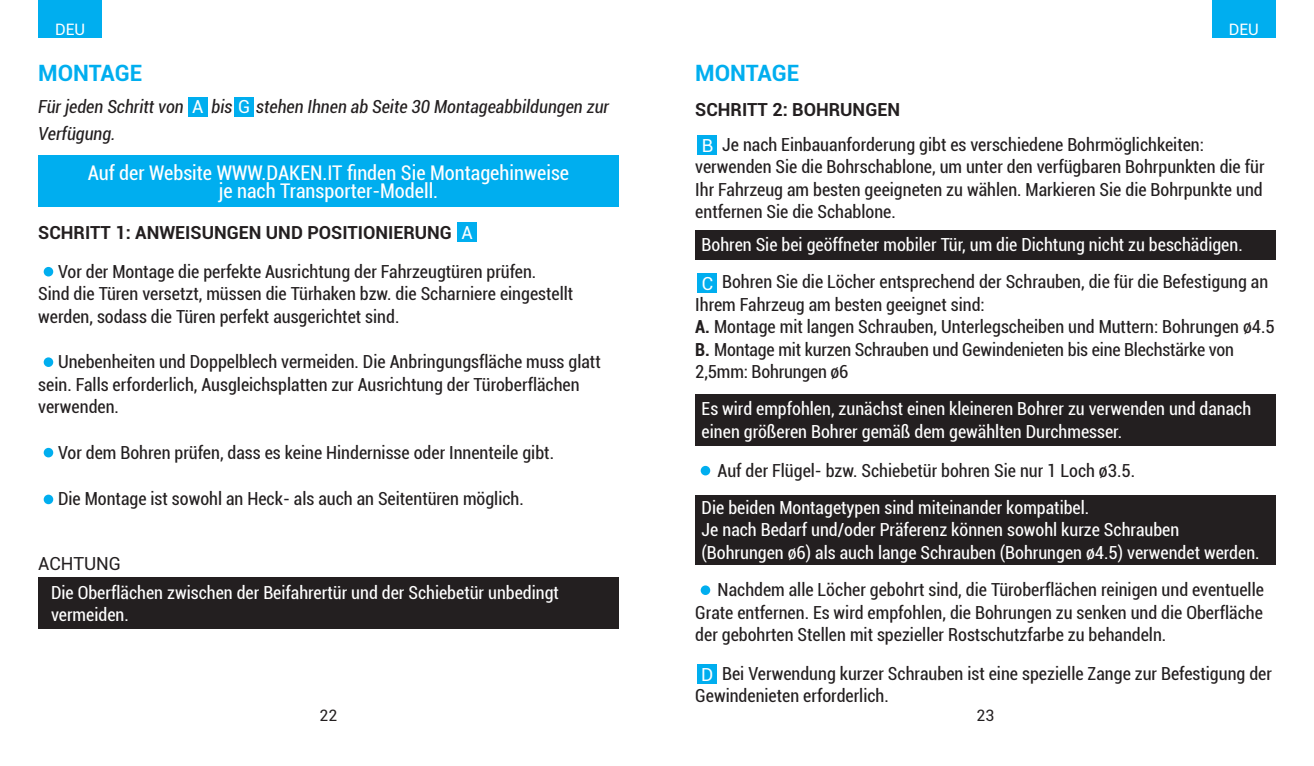
<style>
.page{position:relative;width:1314px;height:766px;background:#fff}
.page>*{position:absolute;margin:0;border:0;box-sizing:border-box;transform-origin:0 0}
.t1{font:700 22.5px "Roboto";letter-spacing:-.005em;color:#00aeef}
.t2{font:condensed 20.25px/18px "Roboto";color:#fff;text-align:center}
.t3{font:condensed 18px/22.5px "Roboto";color:#231f20}
.t4{font:condensed 18px/22.5px "Roboto";color:#fff}
.t5{font:italic condensed 18px "Roboto";color:#231f20}
.t6{font:700 18px "Roboto";color:#231f20}
.t7{font:18px "Roboto";color:#231f20}
.t8{font:18px "Roboto";color:#fff}
.t9{font:15.75px "Roboto";color:#fff}
.t10{font:15.75px "Roboto";color:#231f20}
.s1{font-style:normal;font-stretch:normal;color:#fff}
.s2{font-weight:400;color:#fff}
.s3{font-weight:700}
</style>
<div class="page">
<div style="left:38px;top:0;width:64px;height:38px;background:#00aeef"></div>
<div style="left:1212px;top:0;width:64px;height:38px;background:#00aeef"></div>
<div style="left:38px;top:156px;width:581px;height:51px;background:#00aeef"></div>
<div style="left:38px;top:577px;width:581px;height:51px;background:#231f20"></div>
<div style="left:44px;top:267px;width:9px;height:9px;background:#00aeef;border-radius:50%"></div>
<div style="left:44px;top:357px;width:9px;height:10px;background:#00aeef;border-radius:50%"></div>
<div style="left:44px;top:447px;width:9px;height:10px;background:#00aeef;border-radius:50%"></div>
<div style="left:44px;top:494px;width:9px;height:10px;background:#00aeef;border-radius:50%"></div>
<div style="left:695px;top:230px;width:581px;height:29px;background:#231f20"></div>
<div style="left:695px;top:394px;width:581px;height:51px;background:#231f20"></div>
<div style="left:695px;top:495px;width:581px;height:69px;background:#231f20"></div>
<div style="left:701px;top:585px;width:9px;height:9px;background:#00aeef;border-radius:50%"></div>
<div style="left:701px;top:465px;width:9px;height:10px;background:#00aeef;border-radius:50%"></div>
<div style="left:458px;top:222px;width:19px;height:19px;background:#00aeef"></div>
<div style="left:188px;top:97px;width:19px;height:19px;background:#00aeef"></div>
<div style="left:235px;top:97px;width:19px;height:19px;background:#00aeef"></div>
<div style="left:698px;top:136px;width:19px;height:19px;background:#00aeef"></div>
<div style="left:698px;top:273px;width:19px;height:19px;background:#00aeef"></div>
<div style="left:698px;top:664px;width:19px;height:19px;background:#00aeef"></div>
<p class="t9" style="left:55px;top:18px;width:32px">DEU</p>
<p class="t9" style="left:1229px;top:18px;width:32px">DEU</p>
<p class="t1" style="left:38px;top:57px;width:106px">MONTAGE</p>
<p class="t1" style="left:695px;top:57px;width:106px">MONTAGE</p>
<p class="t6" style="left:695px;top:97px;width:206px">SCHRITT 2: BOHRUNGEN</p>
<p class="t5" style="left:38px;top:94px;width:147px">Für jeden Schritt von</p>
<p class="t5" style="left:192px;top:94px;width:419px"><span class="s1">A</span> bis <span class="s1">G</span> stehen Ihnen ab Seite 30 Montageabbildungen zur</p>
<p class="t5" style="left:38px;top:121px;width:79px">Verfügung.</p>
<p class="t3" style="left:695px;top:132px;width:571px;text-indent:27px">Je nach Einbauanforderung gibt es verschiedene Bohrmöglichkeiten: verwenden Sie die Bohrschablone, um unter den verfügbaren Bohrpunkten die für Ihr Fahrzeug am besten geeigneten zu wählen. Markieren Sie die Bohrpunkte und entfernen Sie die Schablone.</p>
<p class="t8" style="left:702px;top:133px;width:13px">B</p>
<p class="t2" style="left:88px;top:163px;width:483px">Auf der Website WWW.DAKEN.IT finden Sie Montagehinweise je nach Transporter-Modell.</p>
<p class="t6" style="left:38px;top:219px;width:436px">SCHRITT 1: ANWEISUNGEN UND POSITIONIERUNG <span class="s2">A</span></p>
<p class="t3" style="left:38px;top:259px;width:537px;text-indent:20px">Vor der Montage die perfekte Ausrichtung der Fahrzeugtüren prüfen.<br>Sind die Türen versetzt, müssen die Türhaken bzw. die Scharniere eingestellt werden, sodass die Türen perfekt ausgerichtet sind.</p>
<p class="t3" style="left:38px;top:350px;width:564px;text-indent:20px">Unebenheiten und Doppelblech vermeiden. Die Anbringungsfläche muss glatt sein. Falls erforderlich, Ausgleichsplatten zur Ausrichtung der Türoberflächen verwenden.</p>
<p class="t3" style="left:58px;top:440px;width:497px">Vor dem Bohren prüfen, dass es keine Hindernisse oder Innenteile gibt.</p>
<p class="t3" style="left:58px;top:487px;width:467px">Die Montage ist sowohl an Heck- als auch an Seitentüren möglich.</p>
<p class="t7" style="left:38px;top:550px;width:84px">ACHTUNG</p>
<p class="t4" style="left:51px;top:580px;width:509px">Die Oberflächen zwischen der Beifahrertür und der Schiebetür unbedingt vermeiden.</p>
<p class="t4" style="left:702px;top:233px;width:543px">Bohren Sie bei geöffneter mobiler Tür, um die Dichtung nicht zu beschädigen.</p>
<p class="t3" style="left:695px;top:270px;width:581px;text-indent:27px">Bohren Sie die Löcher entsprechend der Schrauben, die für die Befestigung an Ihrem Fahrzeug am besten geeignet sind:<br><span class="s3">A.</span> Montage mit langen Schrauben, Unterlegscheiben und Muttern: Bohrungen ø4.5<br><span class="s3">B.</span> Montage mit kurzen Schrauben und Gewindenieten bis eine Blechstärke von 2,5mm: Bohrungen ø6</p>
<p class="t8" style="left:702px;top:270px;width:13px">C</p>
<p class="t4" style="left:702px;top:396px;width:551px">Es wird empfohlen, zunächst einen kleineren Bohrer zu verwenden und danach einen größeren Bohrer gemäß dem gewählten Durchmesser.</p>
<p class="t3" style="left:718px;top:458px;width:419px">Auf der Flügel- bzw. Schiebetür bohren Sie nur 1 Loch ø3.5.</p>
<p class="t4" style="left:702px;top:495px;width:559px">Die beiden Montagetypen sind miteinander kompatibel.<br>Je nach Bedarf und/oder Präferenz können sowohl kurze Schrauben (Bohrungen ø6) als auch lange Schrauben (Bohrungen ø4.5) verwendet werden.</p>
<p class="t3" style="left:695px;top:577px;width:570px;text-align:justify;text-indent:22px">Nachdem alle Löcher gebohrt sind, die Türoberflächen reinigen und eventuelle Grate entfernen. Es wird empfohlen, die Bohrungen zu senken und die Oberfläche der gebohrten Stellen mit spezieller Rostschutzfarbe zu behandeln.</p>
<p class="t3" style="left:695px;top:661px;width:578px;text-indent:27px">Bei Verwendung kurzer Schrauben ist eine spezielle Zange zur Befestigung der<br>Gewindenieten erforderlich.</p>
<p class="t8" style="left:701px;top:661px;width:14px">D</p>
<p class="t10" style="left:320px;top:704px;width:19px">22</p>
<p class="t10" style="left:977px;top:704px;width:19px">23</p>
</div>
